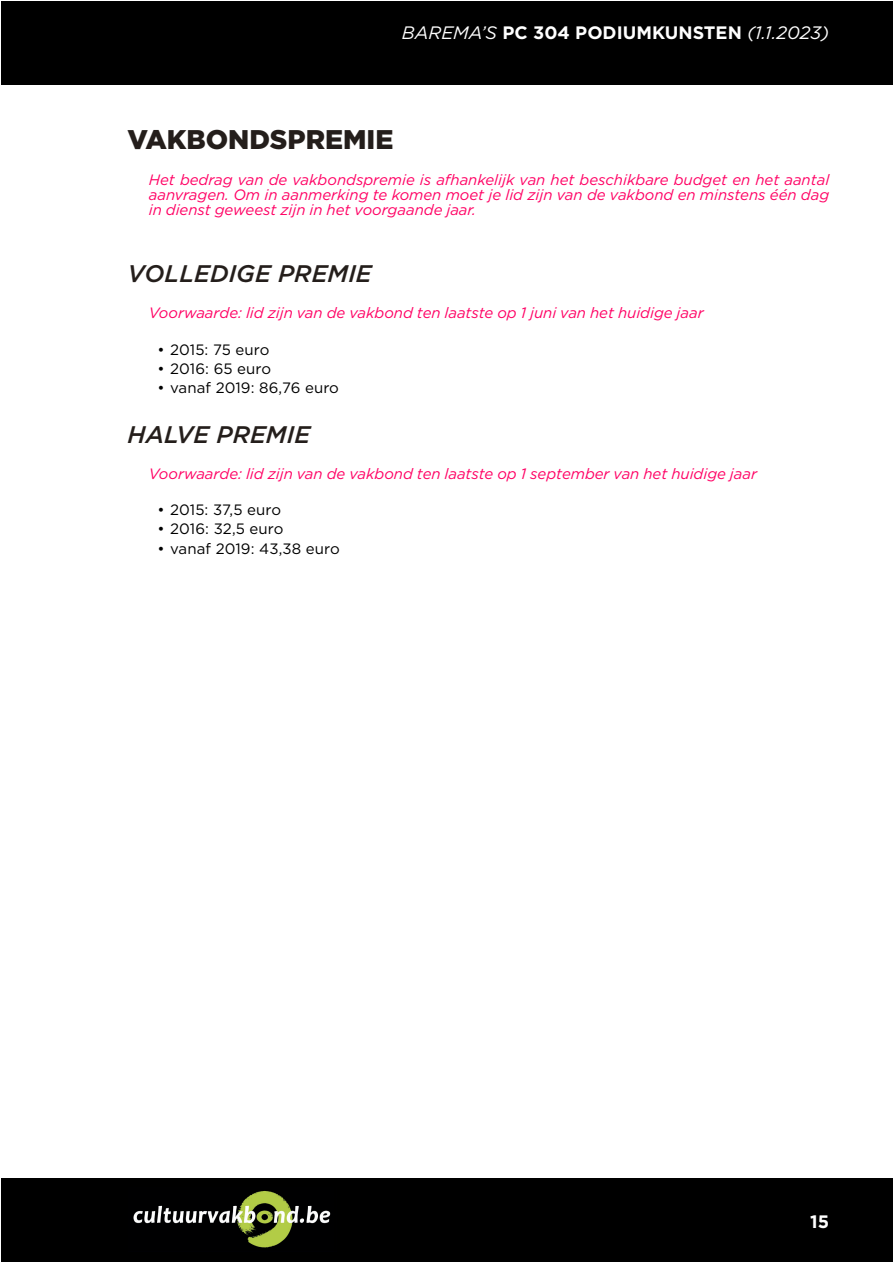
<style>
.page{position:relative;width:893px;height:1263px;background:#fff}
.page>*{position:absolute;margin:0;border:0;box-sizing:border-box;transform-origin:0 0}
.Titel_1{font:900 27px "Gotham";color:#241e1b}
.Titel_2{font:italic 500 24px "Gotham";color:#241e1b}
.t1{font:italic 18px "Gotham";color:#fff}
.t2{font:700 18px "Gotham";color:#fff}
.inleiding_centered{font:italic 15px/15px "Gotham";letter-spacing:-.005em;color:#ff0164;text-align:justify}
.t3{font:15px "Gotham";letter-spacing:.005em;color:#000}
.s1{font-weight:700;font-style:normal}
</style>
<div class="page">
<div style="left:1px;top:1px;width:891px;height:83px;background:#000"></div>
<div style="left:1px;top:1179px;width:891px;height:83px;background:#000"></div>
<img style="left:133px;top:1191px;width:198px;height:57px">
<p class="t1" style="left:402px;top:21px;width:429px">BAREMA’S <span class="s1">PC 304 PODIUMKUNSTEN</span> (1.1.2023)</p>
<p class="Titel_1" style="left:128px;top:121px;width:267px">VAKBONDSPREMIE</p>
<p class="inleiding_centered" style="left:149px;top:172px;width:682px">Het bedrag van de vakbondspremie is afhankelijk van het beschikbare budget en het aantal aanvragen. Om in aanmerking te komen moet je lid zijn van de vakbond en minstens één dag in dienst geweest zijn in het voorgaande jaar.</p>
<p class="Titel_2" style="left:128px;top:258px;width:246px">VOLLEDIGE PREMIE</p>
<p class="inleiding_centered" style="left:149px;top:305px;width:556px">Voorwaarde: lid zijn van de vakbond ten laatste op 1 juni van het huidige jaar</p>
<p class="t3" style="left:157px;top:340px;width:114px">• 2015: 75 euro</p>
<p class="t3" style="left:157px;top:359px;width:115px">• 2016: 65 euro</p>
<p class="t3" style="left:157px;top:378px;width:183px">• vanaf 2019: 86,76 euro</p>
<p class="Titel_2" style="left:128px;top:418px;width:184px">HALVE PREMIE</p>
<p class="inleiding_centered" style="left:149px;top:466px;width:610px">Voorwaarde: lid zijn van de vakbond ten laatste op 1 september van het huidige jaar</p>
<p class="t3" style="left:157px;top:500px;width:125px">• 2015: 37,5 euro</p>
<p class="t3" style="left:157px;top:519px;width:128px">• 2016: 32,5 euro</p>
<p class="t3" style="left:157px;top:539px;width:184px">• vanaf 2019: 43,38 euro</p>
<p class="t2" style="left:810px;top:1209px;width:20px">15</p>
</div>
